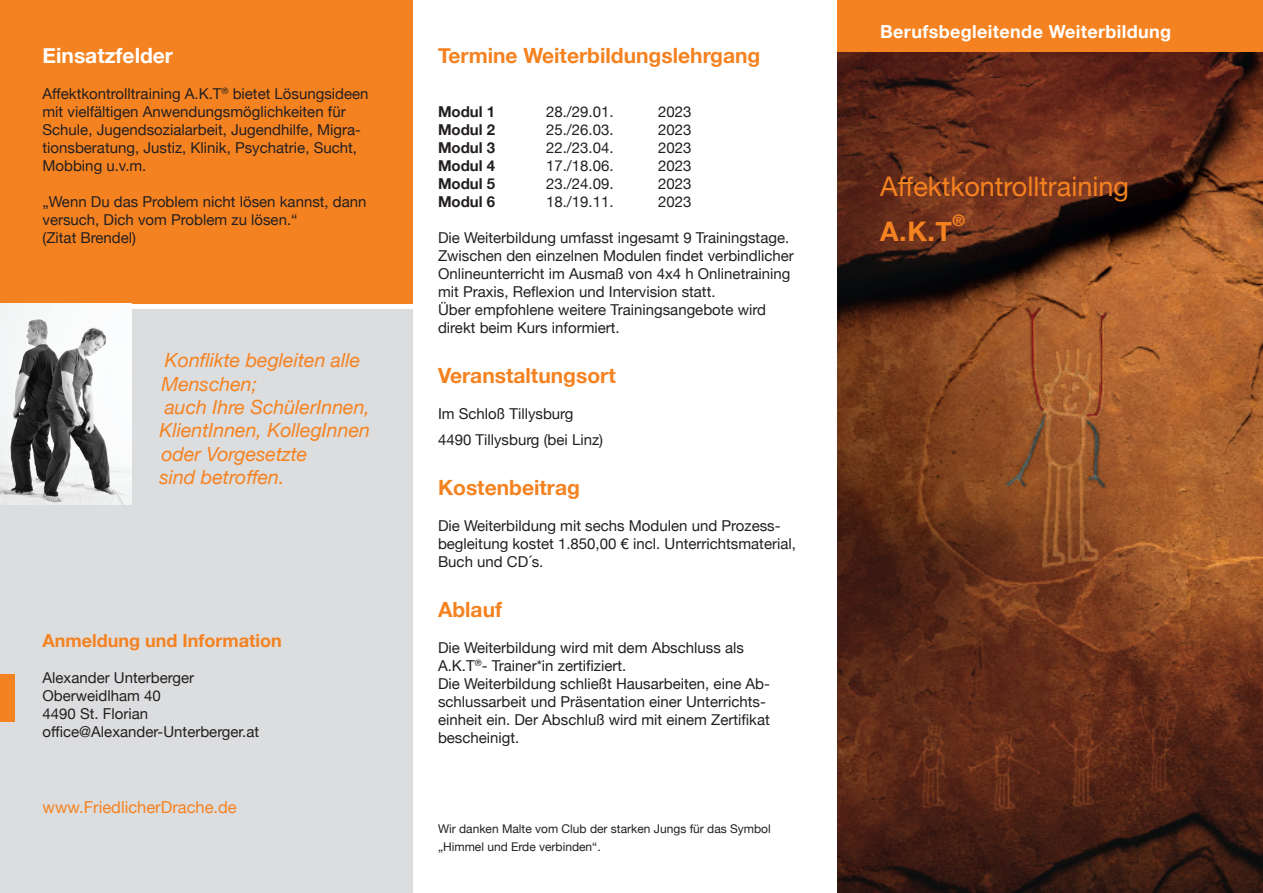
<style>
.page{position:relative;width:1263px;height:893px;background:#fff}
.page>*{position:absolute;margin:0;border:0;box-sizing:border-box;transform-origin:0 0}
.t1{font:27px "Helvetica Neue";color:#f58220}
.t2{font:700 27px "Helvetica Neue";color:#f58220}
.t3{font:700 21px "Helvetica Neue";color:#f58220}
.t4{font:700 21px "Helvetica Neue";color:#fff}
.t5{font:italic 19.5px/23.4px "Helvetica Neue";color:#f58220}
.t6{font:700 18px "Helvetica Neue";letter-spacing:.02em;color:#fff}
.t7{font:700 18px "Helvetica Neue";color:#f58220}
.t8{font:16.5px "Helvetica Neue";color:#f58220}
.t9{font:700 15.75px "Helvetica Neue";color:#f58220}
.t10{font:15px/18px "Helvetica Neue";color:#231f20}
.t11{font:700 15px "Helvetica Neue";color:#231f20}
.t12{font:12px/18px "Helvetica Neue";color:#231f20}
</style>
<div class="page">
<div style="left:0;top:309px;width:412px;height:584px;background:#dcdddf"></div>
<div style="left:0;top:0;width:412px;height:303px;background:#f58220"></div>
<div style="left:0;top:674px;width:15px;height:47px;background:#f58220"></div>
<img style="left:838px;top:51px;width:425px;height:842px">
<div style="left:838px;top:0;width:425px;height:51px;background:#f58220"></div>
<img style="left:0;top:303px;width:132px;height:201px">
<h2 class="t4" style="left:43px;top:39px;width:132px">Einsatzfelder</h2>
<p class="t10" style="left:43px;top:86px;width:327px">Affektkontrolltraining A.K.T<sup>®</sup> bietet Lösungsideen mit vielfältigen Anwendungsmöglichkeiten für Schule, Jugendsozialarbeit, Jugendhilfe, Migra&shy;tionsberatung, Justiz, Klinik, Psychatrie, Sucht, Mobbing u.v.m.</p>
<p class="t10" style="left:43px;top:194px;width:325px">„Wenn Du das Problem nicht lösen kannst, dann versuch, Dich vom Problem zu lösen.“<br>(Zitat Brendel)</p>
<h3 class="t5" style="left:159px;top:350px;width:212px">Konflikte begleiten alle<br>Menschen;<br>auch Ihre SchülerInnen,<br>KlientInnen, KollegInnen oder Vorgesetzte<br>sind betroffen.</h3>
<p class="t7" style="left:43px;top:626px;width:241px">Anmeldung und Information</p>
<p class="t10" style="left:43px;top:669px;width:218px">Alexander Unterberger<br>Oberweidlham 40<br>4490 St. Florian office@Alexander-Unterberger.at</p>
<p class="t8" style="left:43px;top:795px;width:196px">www.FriedlicherDrache.de</p>
<h2 class="t3" style="left:438px;top:39px;width:324px">Termine Weiterbildungslehrgang</h2>
<p class="t11" style="left:438px;top:100px;width:59px">Modul 1</p>
<p class="t10" style="left:546px;top:104px;width:69px">28./29.01.</p>
<p class="t10" style="left:658px;top:104px;width:35px">2023</p>
<p class="t11" style="left:438px;top:118px;width:59px">Modul 2</p>
<p class="t10" style="left:546px;top:122px;width:69px">25./26.03.</p>
<p class="t10" style="left:658px;top:122px;width:35px">2023</p>
<p class="t11" style="left:438px;top:136px;width:59px">Modul 3</p>
<p class="t10" style="left:546px;top:140px;width:69px">22./23.04.</p>
<p class="t10" style="left:658px;top:140px;width:35px">2023</p>
<p class="t11" style="left:438px;top:154px;width:59px">Modul 4</p>
<p class="t10" style="left:546px;top:158px;width:69px">17./18.06.</p>
<p class="t10" style="left:658px;top:158px;width:35px">2023</p>
<p class="t11" style="left:438px;top:172px;width:59px">Modul 5</p>
<p class="t10" style="left:546px;top:176px;width:69px">23./24.09.</p>
<p class="t10" style="left:658px;top:176px;width:35px">2023</p>
<p class="t11" style="left:438px;top:190px;width:59px">Modul 6</p>
<p class="t10" style="left:546px;top:194px;width:69px">18./19.11.</p>
<p class="t10" style="left:658px;top:194px;width:35px">2023</p>
<p class="t10" style="left:438px;top:230px;width:357px">Die Weiterbildung umfasst ingesamt 9 Trainingstage.<br>Zwischen den einzelnen Modulen findet verbindlicher Onlineunterricht im Ausmaß von 4x4 h Onlinetraining mit Praxis, Reflexion und Intervision statt.<br>Über empfohlene weitere Trainingsangebote wird direkt beim Kurs informiert.</p>
<h2 class="t3" style="left:438px;top:359px;width:179px">Veranstaltungsort</h2>
<p class="t10" style="left:438px;top:402px;width:167px;line-height:25.2px">Im Schloß Tillysburg<br>4490 Tillysburg (bei Linz)</p>
<h2 class="t3" style="left:438px;top:471px;width:143px">Kostenbeitrag</h2>
<p class="t10" style="left:438px;top:518px;width:359px">Die Weiterbildung mit sechs Modulen und Prozess&shy;begleitung kostet 1.850,00 € incl. Unterrichtsmaterial,<br>Buch und CD´s.</p>
<h2 class="t3" style="left:438px;top:593px;width:66px">Ablauf</h2>
<p class="t10" style="left:438px;top:640px;width:333px">Die Weiterbildung wird mit dem Abschluss als A.K.T<sup>®</sup>- Trainer*in zertifiziert.<br>Die Weiterbildung schließt Hausarbeiten, eine Ab&shy;schlussarbeit und Präsentation einer Unterrichts&shy;einheit ein. Der Abschluß wird mit einem Zertifikat bescheinigt.</p>
<p class="t12" style="left:438px;top:821px;width:334px">Wir danken Malte vom Club der starken Jungs für das Symbol „Himmel und Erde verbinden“.</p>
<p class="t6" style="left:880px;top:17px;width:293px">Berufsbegleitende Weiterbildung</p>
<h1 class="t1" style="left:880px;top:167px;width:250px">Affektkontrolltraining</h1>
<h1 class="t2" style="left:880px;top:210px;width:73px">A.K.T</h1>
<p class="t9" style="left:952px;top:208px;width:14px">®</p>
</div>
